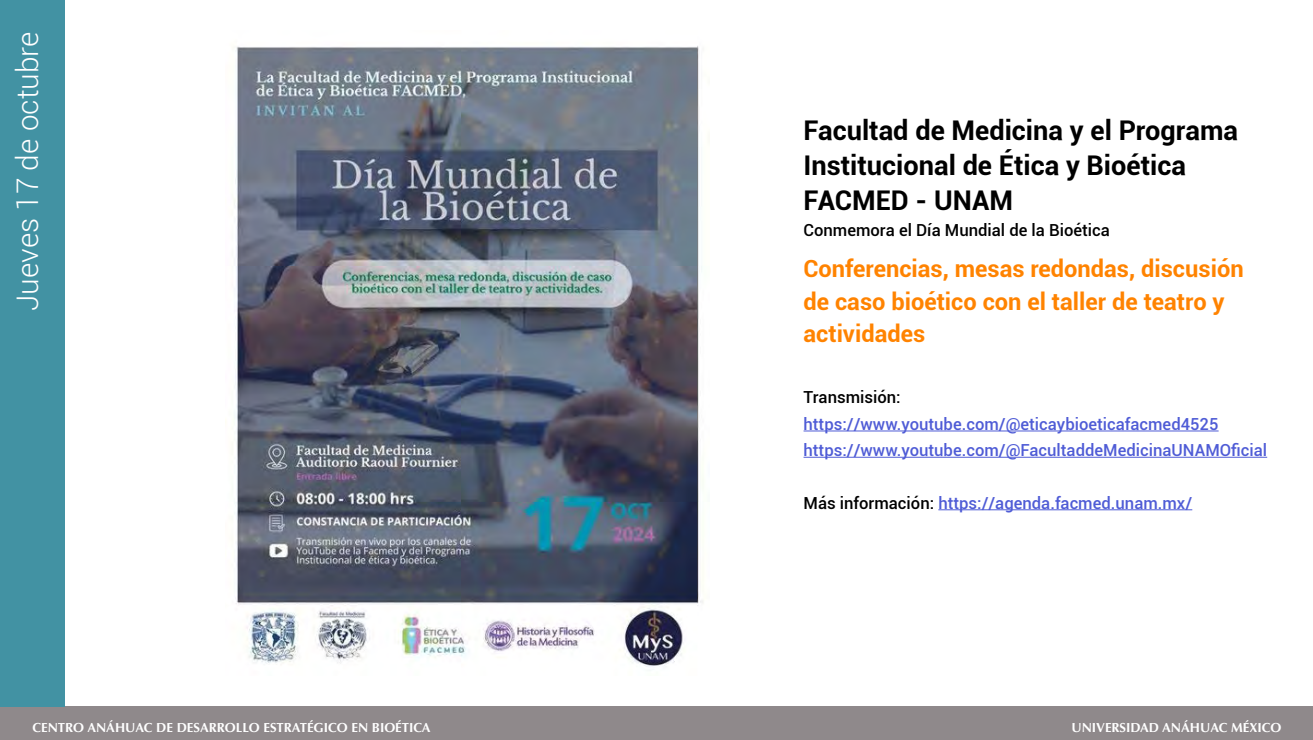
<style>
.page{position:relative;width:1313px;height:740px;background:#fff}
.page>*{position:absolute;margin:0;border:0;box-sizing:border-box;transform-origin:0 0}
.t1{font:300 29.75px "Roboto";color:#fff}
.t2{font:700 27.12px/35px "Roboto";color:#000}
.t3{font:700 23.62px/32.4px "Roboto";color:#ff8300}
.t4{font:500 16.62px/26.2px "Roboto";color:#4f5cd6}
.t5{font:500 16.62px "Roboto";color:#000}
.t6{font:700 13.12px "Optima";color:#fff}
.s1{color:#000}
</style>
<div class="page">
<div style="left:0;top:706px;width:1312px;height:33px;background:#8f898b"></div>
<div style="left:0;top:0;width:65px;height:706px;background:#4292a3"></div>
<img style="left:225px;top:46px;width:478px;height:621px">
<hr style="left:803px;top:430px;width:415px;height:1px;background:#4f5cd6">
<hr style="left:803px;top:456px;width:464px;height:1px;background:#4f5cd6">
<hr style="left:938px;top:509px;width:254px;height:1px;background:#4f5cd6">
<h1 class="t1" style="left:7px;top:311px;width:281px;rotate:-90deg">Jueves 17 de octubre</h1>
<h2 class="t2" style="left:803px;top:112px;width:436px">Facultad de Medicina y el Programa<br>Institucional de Ética y Bioética<br>FACMED - UNAM</h2>
<p class="t5" style="left:803px;top:218px;width:308px">Conmemora el Día Mundial de la Bioética</p>
<h3 class="t3" style="left:803px;top:252px;width:441px">Conferencias, mesas redondas, discusión de caso bioético con el taller de teatro y actividades</h3>
<p class="t5" style="left:803px;top:386px;width:99px">Transmisión:</p>
<p class="t4" style="left:803px;top:410px;width:465px">https://www.youtube.com/@eticaybioeticafacmed4525 https://www.youtube.com/@FacultaddeMedicinaUNAMOficial</p>
<p class="t4" style="left:803px;top:488px;width:390px"><span class="s1">Más información:</span> https://agenda.facmed.unam.mx/</p>
<p class="t6" style="left:32px;top:719px;width:399px">CENTRO ANÁHUAC DE DESARROLLO ESTRATÉGICO EN BIOÉTICA</p>
<p class="t6" style="left:1071px;top:719px;width:211px">UNIVERSIDAD ANÁHUAC MÉXICO</p>
</div>
